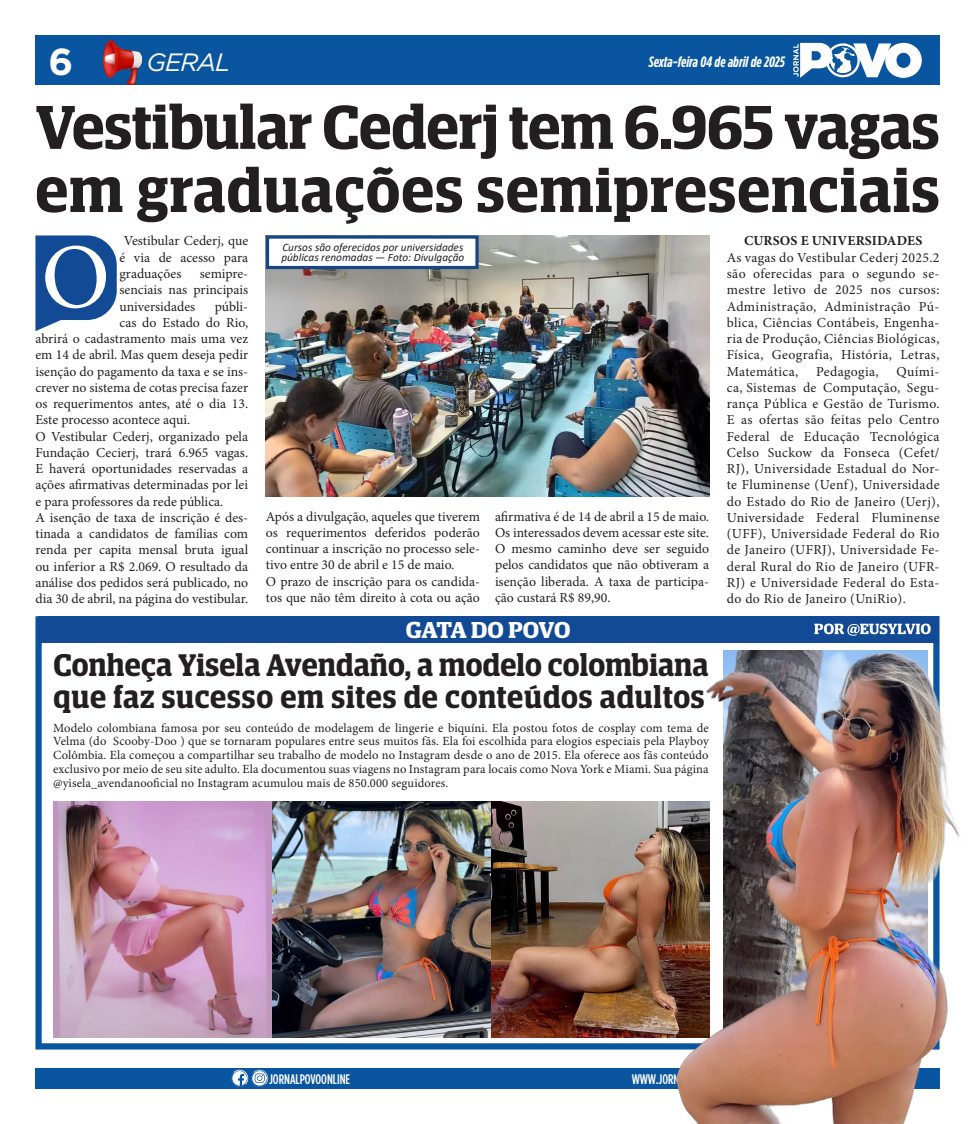
<style>
.page{position:relative;width:975px;height:1124px;background:#fff}
.page>*{position:absolute;margin:0;border:0;box-sizing:border-box;transform-origin:0 0}
.t1{font:92.12px "Minion Pro";color:#fff}
.t2{font:600 61.75px/63.1px "Guardian Egyptian Display";letter-spacing:.005em;color:#231f20}
.t3{font:700 37.5px "Gotham";color:#fff}
.t4{font:600 31.25px/31.9px "Guardian Egyptian Display";letter-spacing:.01em;color:#231f20}
.t5{font:italic 25px "Gotham";letter-spacing:-.04em;color:#fff}
.t6{font:600 23.12px "Guardian Egyptian Display";letter-spacing:-.03em;color:#fff;scale:1.07 1}
.t7{font:italic 700 15px "Gotham Cond";color:#fff}
.t8{font:500 13.88px "Gotham Cond";color:#fff}
.t9{font:13.75px/16.2px "Minion Pro";color:#231f20;text-align:justify}
.t10{font:700 13.75px "Minion Pro";letter-spacing:.01em;color:#231f20}
.t11{font:13.75px "Minion Pro";letter-spacing:.03em;color:#231f20}
.t12{font:12.5px/13.8px "Minion Pro";letter-spacing:.01em;color:#231f20;text-align:justify}
.t13{font:italic 11.25px/10px "Calibri";color:#231f20}
</style>
<div class="page">
<div style="left:35px;top:1067px;width:904px;height:21px;background:#0a559f"></div>
<div style="left:35px;top:35px;width:904px;height:50px;background:#0a559f"></div>
<svg style="left:793px;top:42px;width:128px;height:36px"></svg>
<svg style="left:231px;top:1069px;width:38px;height:17px"></svg>
<img style="left:104px;top:41px;width:38px;height:43px">
<img style="left:266px;top:235px;width:443px;height:261px">
<div style="left:266px;top:235px;width:212px;height:34px;background:#fff;border:3px solid #174685"></div>
<div style="left:38px;top:616px;width:899px;height:27px;background:#124a96"></div>
<img style="left:53px;top:801px;width:619px;height:236px">
<img style="left:672px;top:650px;width:288px;height:473px">
<svg style="left:814px;top:623px;width:116px;height:12px"></svg>
<svg style="left:35px;top:235px;width:82px;height:96px;background:#3766a6"></svg>
<h3 class="t3" style="left:48px;top:37px;width:26px">6</h3>
<h3 class="t5" style="left:147px;top:47px;width:85px">GERAL</h3>
<p class="t7" style="left:649px;top:53px;width:137px">Sexta-feira 04 de abril de 2025</p>
<p class="t2" style="left:35px;top:95px;width:905px">Vestibular Cederj tem 6.965 vagas em graduações semipresenciais</p>
<p class="t9" style="left:119px;top:233px;width:130px;text-indent:4px">Vestibular Cederj, que é via de acesso para graduações</p>
<p class="t1" style="left:41px;top:216px;width:70px">O</p>
<p class="t9" style="left:119px;top:265px;width:130px;text-indent:80px">semipre&shy;senciais nas principais universidades</p>
<p class="t9" style="left:215px;top:298px;width:35px">públi-</p>
<p class="t9" style="left:119px;top:314px;width:130px">cas do Estado do Rio,</p>
<p class="t9" style="left:35px;top:330px;width:214px">abrirá o cadastramento mais uma vez</p>
<p class="t9" style="left:35px;top:347px;width:214px">em 14 de abril. Mas quem deseja pedir</p>
<p class="t9" style="left:35px;top:363px;width:214px">isenção do pagamento da taxa e se ins-</p>
<p class="t9" style="left:35px;top:379px;width:214px">crever no sistema de cotas precisa fazer</p>
<p class="t9" style="left:35px;top:395px;width:214px">os requerimentos antes, até o dia 13.</p>
<p class="t9" style="left:35px;top:412px;width:156px">Este processo acontece aqui.</p>
<p class="t9" style="left:35px;top:428px;width:214px">O Vestibular Cederj, organizado pela Fundação Cecierj, trará 6.965 vagas.<br>E haverá oportunidades reservadas a ações afirmativas determinadas por lei e para professores da rede pública.</p>
<p class="t9" style="left:35px;top:509px;width:214px">A isenção de taxa de inscrição é des&shy;tinada a candidatos de famílias com renda per capita mensal bruta igual ou inferior a R$ 2.069. O resultado da análise dos pedidos será publicado, no dia 30 de abril, na página do vestibular.</p>
<p class="t13" style="left:281px;top:242px;width:184px">Cursos são oferecidos por universidades públicas renomadas — Foto: Divulgação</p>
<p class="t9" style="left:266px;top:508px;width:215px">Após a divulgação, aqueles que tiverem os requerimentos deferidos poderão continuar a inscrição no processo sele&shy;tivo entre 30 de abril e 15 de maio.</p>
<p class="t9" style="left:266px;top:573px;width:215px">O prazo de inscrição para os candida&shy;tos que não têm direito à cota ou ação</p>
<p class="t9" style="left:495px;top:508px;width:215px">afirmativa é de 14 de abril a 15 de maio.<br>Os interessados devem acessar este site.<br>O mesmo caminho deve ser seguido pelos candidatos que não obtiveram a isenção liberada. A taxa de participa&shy;ção custará R$ 89,90.</p>
<p class="t6" style="left:406px;top:617px;width:155px">GATA DO POVO</p>
<p class="t4" style="left:53px;top:649px;width:656px">Conheça Yisela Avendaño, a modelo colombiana que faz sucesso em sites de conteúdos adultos</p>
<p class="t12" style="left:53px;top:720px;width:657px">Modelo colombiana famosa por seu conteúdo de modelagem de lingerie e biquíni. Ela postou fotos de cosplay com tema de Velma (do Scooby-Doo ) que se tornaram populares entre seus muitos fãs. Ela foi escolhida para elogios especiais pela Playboy Colômbia. Ela começou a compartilhar seu trabalho de modelo no Instagram desde o ano de 2015. Ela oferece aos fãs conteúdo exclusivo por meio de seu site adulto. Ela documentou suas viagens no Instagram para locais como Nova York e Miami. Sua página @yisela_avendanooficial no Instagram acumulou mais de 850.000 seguidores.</p>
<p class="t10" style="left:744px;top:231px;width:180px">CURSOS E UNIVERSIDADES</p>
<p class="t9" style="left:726px;top:249px;width:214px">As vagas do Vestibular Cederj 2025.2 são oferecidas para o segundo se&shy;mestre letivo de 2025 nos cursos:<br>Administração, Administração Pú&shy;blica, Ciências Contábeis, Engenha&shy;ria de Produção, Ciências Biológicas, Física, Geografia, História, Letras, Matemática,</p>
<p class="t11" style="left:816px;top:362px;width:64px">Pedagogia,</p>
<p class="t9" style="left:726px;top:363px;width:214px;text-indent:170px">Quími&shy;ca, Sistemas de Computação, Segu&shy;rança Pública e Gestão de Turismo.<br>E as ofertas são feitas pelo Centro Federal de Educação Tecnológica Celso Suckow da Fonseca (Cefet/ RJ), Universidade Estadual do Nor&shy;te Fluminense (Uenf), Universidade do Estado do Rio de Janeiro (Uerj), Universidade Federal Fluminense (UFF), Universidade Federal do Rio de Janeiro (UFRJ), Universidade Fe&shy;deral Rural do Rio de Janeiro (UFR-RJ) e Universidade Federal do Esta&shy;do do Rio de Janeiro (UniRio).</p>
<p class="t8" style="left:269px;top:1070px;width:83px">JORNALPOVOONLINE</p>
</div>
